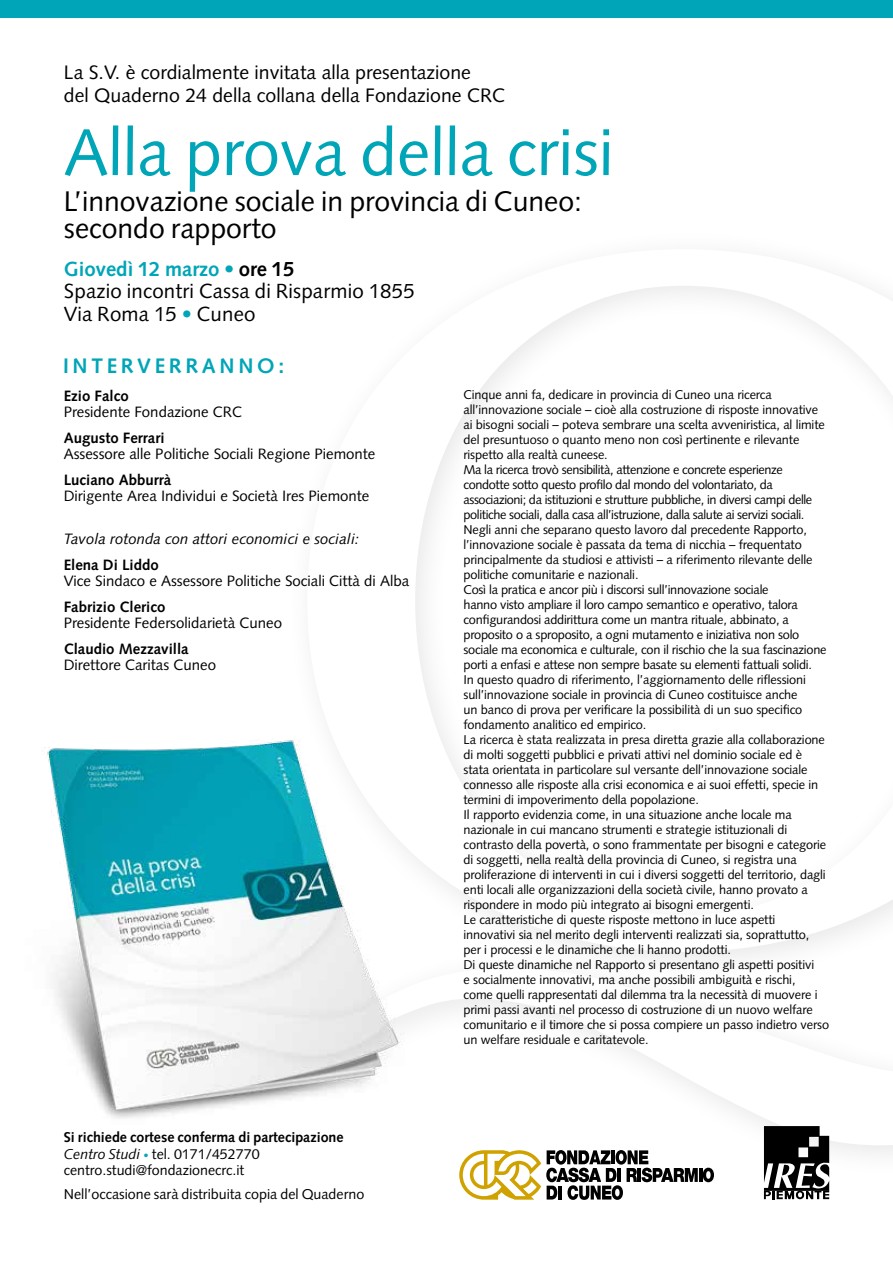
<style>
.page{position:relative;width:893px;height:1263px;background:#fff}
.page>*{position:absolute;margin:0;border:0;box-sizing:border-box;transform-origin:0 0}
.t1{font:66.15px "Syntax";color:#00a5b7}
.t2{font:28.35px/27px "Syntax";color:#000}
.t3{font:700 21px "Syntax";letter-spacing:.175em;color:#00a5b7}
.t4{font:20.4px/22.5px "Syntax";letter-spacing:.01em;color:#000}
.t5{font:19.5px/22.5px "Syntax";color:#000}
.t6{font:15px "Syntax";color:#000}
.t7{font:700 15px "Syntax";color:#000}
.t8{font:italic 15px "Syntax";color:#000}
.t9{font:14.25px/16.5px "Syntax";color:#000}
.t10{font:12.75px/15px "Syntax";letter-spacing:-.01em;color:#000}
.s1{font-weight:700;color:#00a5b7}
.s2{font-weight:700}
.s3{font-style:italic}
.s4{font-size:10.5px;color:#00a5b7}
</style>
<div class="page">
<svg style="left:413px;top:286px;width:480px;height:859px"></svg>
<div style="left:0;top:0;width:893px;height:17px;background:#00a5b7"></div>
<svg style="left:459px;top:1150px;width:255px;height:50px"></svg>
<img style="left:44px;top:740px;width:369px;height:379px">
<svg style="left:764px;top:1126px;width:65px;height:73px"></svg>
<h3 class="t5" style="left:64px;top:61px;width:443px">La S.V. è cordialmente invitata alla presentazione<br>del Quaderno 24 della collana della Fondazione CRC</h3>
<h1 class="t1" style="left:64px;top:113px;width:551px">Alla prova della crisi</h1>
<h2 class="t2" style="left:64px;top:188px;width:520px">L’innovazione sociale in provincia di Cuneo: secondo rapporto</h2>
<h3 class="t4" style="left:64px;top:258px;width:352px"><span class="s1">Giovedì 12 marzo •</span> <span class="s2">ore 15<br></span>Spazio incontri Cassa di Risparmio 1855<br>Via Roma 15 <span class="s1">•</span> Cuneo</h3>
<h3 class="t3" style="left:63px;top:354px;width:223px">INTERVERRANNO:</h3>
<p class="t7" style="left:64px;top:387px;width:67px">Ezio Falco</p>
<p class="t6" style="left:64px;top:403px;width:180px">Presidente Fondazione CRC</p>
<p class="t7" style="left:64px;top:429px;width:102px">Augusto Ferrari</p>
<p class="t6" style="left:64px;top:445px;width:313px">Assessore alle Politiche Sociali Regione Piemonte</p>
<p class="t7" style="left:64px;top:471px;width:109px">Luciano Abburrà</p>
<p class="t6" style="left:64px;top:487px;width:307px">Dirigente Area Individui e Società Ires Piemonte</p>
<p class="t8" style="left:64px;top:530px;width:297px">Tavola rotonda con attori economici e sociali:</p>
<p class="t7" style="left:64px;top:556px;width:97px">Elena Di Liddo</p>
<p class="t6" style="left:64px;top:571px;width:347px">Vice Sindaco e Assessore Politiche Sociali Città di Alba</p>
<p class="t7" style="left:64px;top:598px;width:103px">Fabrizio Clerico</p>
<p class="t6" style="left:64px;top:613px;width:220px">Presidente Federsolidarietà Cuneo</p>
<p class="t7" style="left:64px;top:640px;width:127px">Claudio Mezzavilla</p>
<p class="t6" style="left:64px;top:655px;width:154px">Direttore Caritas Cuneo</p>
<p class="t9" style="left:64px;top:1129px;width:281px"><span class="s2">Si richiede cortese conferma di partecipazione<br></span><span class="s3">Centro Studi</span> <span class="s4">•</span> tel. 0171/452770 centro.studi@fondazionecrc.it</p>
<p class="t9" style="left:64px;top:1186px;width:302px">Nell’occasione sarà distribuita copia del Quaderno</p>
<p class="t10" style="left:463px;top:387px;width:367px">Cinque anni fa, dedicare in provincia di Cuneo una ricerca all’innovazione sociale – cioè alla costruzione di risposte innovative ai bisogni sociali – poteva sembrare una scelta avveniristica, al limite del presuntuoso o quanto meno non così pertinente e rilevante rispetto alla realtà cuneese.<br>Ma la ricerca trovò sensibilità, attenzione e concrete esperienze condotte sotto questo profilo dal mondo del volontariato, da associazioni; da istituzioni e strutture pubbliche, in diversi campi delle politiche sociali, dalla casa all’istruzione, dalla salute ai servizi sociali.<br>Negli anni che separano questo lavoro dal precedente Rapporto, l’innovazione sociale è passata da tema di nicchia – frequentato principalmente da studiosi e attivisti – a riferimento rilevante delle politiche comunitarie e nazionali.<br>Così la pratica e ancor più i discorsi sull’innovazione sociale<br>hanno visto ampliare il loro campo semantico e operativo, talora configurandosi addirittura come un mantra rituale, abbinato, a proposito o a sproposito, a ogni mutamento e iniziativa non solo sociale ma economica e culturale, con il rischio che la sua fascinazione porti a enfasi e attese non sempre basate su elementi fattuali solidi.<br>In questo quadro di riferimento, l’aggiornamento delle riflessioni sull’innovazione sociale in provincia di Cuneo costituisce anche<br>un banco di prova per verificare la possibilità di un suo specifico fondamento analitico ed empirico.<br>La ricerca è stata realizzata in presa diretta grazie alla collaborazione di molti soggetti pubblici e privati attivi nel dominio sociale ed è stata orientata in particolare sul versante dell’innovazione sociale connesso alle risposte alla crisi economica e ai suoi effetti, specie in termini di impoverimento della popolazione.<br>Il rapporto evidenzia come, in una situazione anche locale ma nazionale in cui mancano strumenti e strategie istituzionali di contrasto della povertà, o sono frammentate per bisogni e categorie di soggetti, nella realtà della provincia di Cuneo, si registra una proliferazione di interventi in cui i diversi soggetti del territorio, dagli enti locali alle organizzazioni della società civile, hanno provato a rispondere in modo più integrato ai bisogni emergenti.<br>Le caratteristiche di queste risposte mettono in luce aspetti innovativi sia nel merito degli interventi realizzati sia, soprattutto, per i processi e le dinamiche che li hanno prodotti.<br>Di queste dinamiche nel Rapporto si presentano gli aspetti positivi<br>e socialmente innovativi, ma anche possibili ambiguità e rischi,<br>come quelli rappresentati dal dilemma tra la necessità di muovere i primi passi avanti nel processo di costruzione di un nuovo welfare comunitario e il timore che si possa compiere un passo indietro verso un welfare residuale e caritatevole.</p>
</div>
